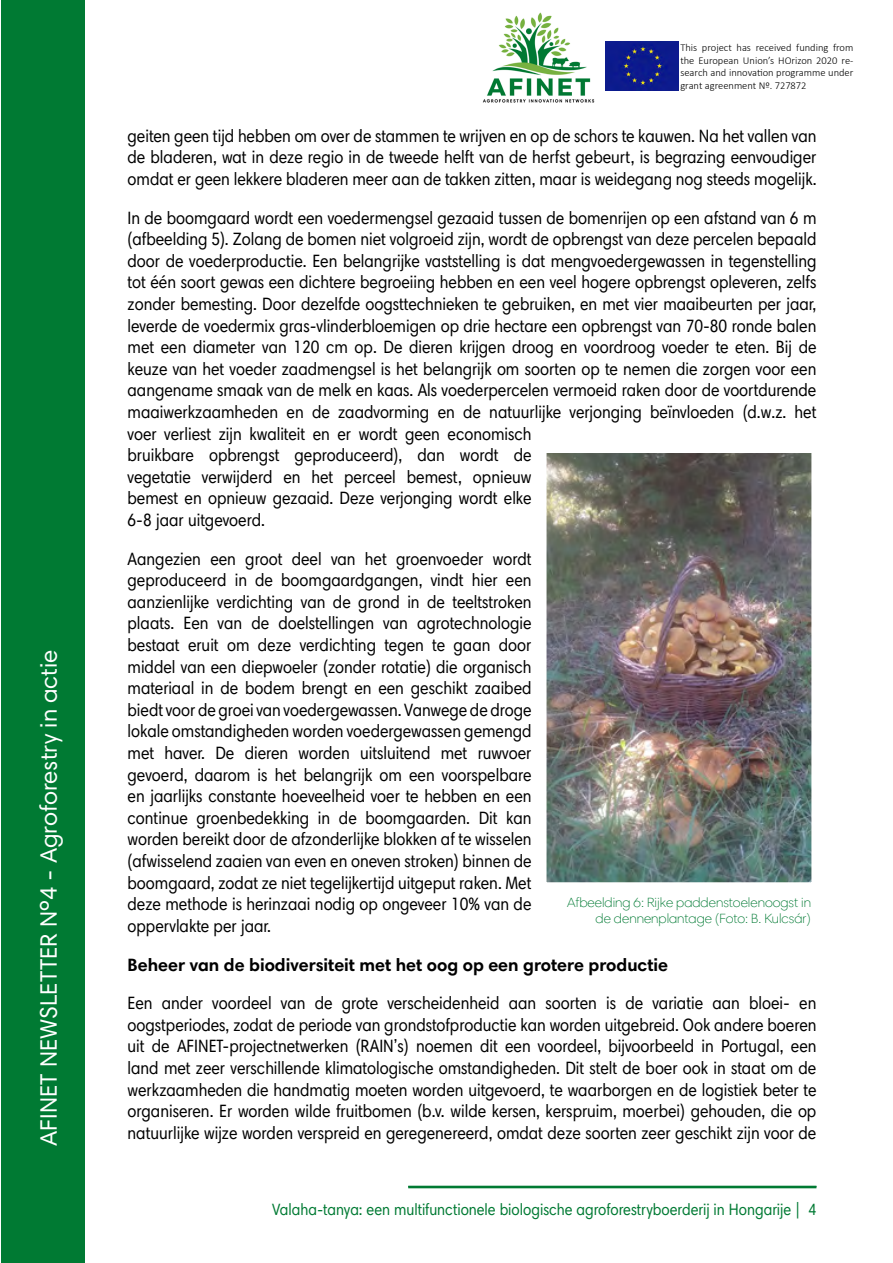
<style>
.page{position:relative;width:893px;height:1263px;background:#fff}
.page>*{position:absolute;margin:0;border:0;box-sizing:border-box;transform-origin:0 0}
.t1{font:24px "Harmonia Sans Pro Cyr";color:#fff}
.t2{font:condensed 18px/21.6px "Harmonia Sans Pro Cyr";color:#000;text-align:justify}
.t3{font:700 18px "Harmonia Sans Pro Cyr";color:#000}
.t4{font:condensed 16.5px "Harmonia Sans Pro Cyr";color:#007a33}
.t5{font:300 13.5px/16.2px "Harmonia Sans Pro Cyr";color:#007a33;text-align:right}
.t6{font:300 10.5px/12.6px "Calibri";color:#000;text-align:justify}
</style>
<div class="page">
<div style="left:1px;top:0;width:83px;height:1263px;background:#007a33"></div>
<hr style="left:408px;top:1186px;width:408px;height:2px;background:#007a33">
<img style="left:483px;top:13px;width:112px;height:90px">
<img style="left:605px;top:42px;width:74px;height:48px">
<img style="left:547px;top:454px;width:263px;height:427px">
<h1 class="t1" style="left:34px;top:1146px;width:498px;rotate:-90deg">AFINET NEWSLETTER Nº4 - Agroforestry in actie</h1>
<p class="t6" style="left:680px;top:41px;width:175px">This project has received funding from the European Union’s HOrizon 2020 re&shy;search and innovation programme under grant agreenment Nº. 727872</p>
<p class="t2" style="left:128px;top:125px;width:690px">geiten geen tijd hebben om over de stammen te wrijven en op de schors te kauwen. Na het vallen van de bladeren, wat in deze regio in de tweede helft van de herfst gebeurt, is begrazing eenvoudiger omdat er geen lekkere bladeren meer aan de takken zitten, maar is weidegang nog steeds mogelijk.</p>
<p class="t2" style="left:128px;top:207px;width:690px;text-align:left">In de boomgaard wordt een voedermengsel gezaaid tussen de bomenrijen op een afstand van 6 m (afbeelding 5). Zolang de bomen niet volgroeid zijn, wordt de opbrengst van deze percelen bepaald door de voederproductie. Een belangrijke vaststelling is dat mengvoedergewassen in tegenstelling tot één soort gewas een dichtere begroeiing hebben en een veel hogere opbrengst opleveren, zelfs zonder bemesting. Door dezelfde oogsttechnieken te gebruiken, en met vier maaibeurten per jaar, leverde de voedermix gras-vlinderbloemigen op drie hectare een opbrengst van 70-80 ronde balen met een diameter van 120 cm op. De dieren krijgen droog en voordroog voeder te eten. Bij de keuze van het voeder zaadmengsel is het belangrijk om soorten op te nemen die zorgen voor een aangename smaak van de melk en kaas. Als voederpercelen vermoeid raken door de voortdurende maaiwerkzaamheden en de zaadvorming en de natuurlijke verjonging beïnvloeden (d.w.z. het voer verliest zijn kwaliteit en er wordt geen economisch<br>bruikbare opbrengst geproduceerd), dan wordt de<br>vegetatie verwijderd en het perceel bemest, opnieuw<br>bemest en opnieuw gezaaid. Deze verjonging wordt elke<br>6-8 jaar uitgevoerd.</p>
<p class="t2" style="left:128px;top:548px;width:405px">Aangezien een groot deel van het groenvoeder wordt geproduceerd in de boomgaardgangen, vindt hier een aanzienlijke verdichting van de grond in de teeltstroken plaats. Een van de doelstellingen van agrotechnologie bestaat eruit om deze verdichting tegen te gaan door middel van een diepwoeler (zonder rotatie) die organisch materiaal in de bodem brengt en een geschikt zaaibed biedt voor de groei van voedergewassen. Vanwege de droge lokale omstandigheden worden voedergewassen gemengd met haver. De dieren worden uitsluitend met ruwvoer gevoerd, daarom is het belangrijk om een voorspelbare en jaarlijks constante hoeveelheid voer te hebben en een continue groenbedekking in de boomgaarden. Dit kan worden bereikt door de afzonderlijke blokken af te wisselen (afwisselend zaaien van even en oneven stroken) binnen de boomgaard, zodat ze niet tegelijkertijd uitgeput raken. Met deze methode is herinzaai nodig op ongeveer 10% van de oppervlakte per jaar.</p>
<p class="t3" style="left:128px;top:953px;width:542px">Beheer van de biodiversiteit met het oog op een grotere productie</p>
<p class="t2" style="left:128px;top:992px;width:690px">Een ander voordeel van de grote verscheidenheid aan soorten is de variatie aan bloei- en oogstperiodes, zodat de periode van grondstofproductie kan worden uitgebreid. Ook andere boeren uit de AFINET-projectnetwerken (RAIN’s) noemen dit een voordeel, bijvoorbeeld in Portugal, een land met zeer verschillende klimatologische omstandigheden. Dit stelt de boer ook in staat om de werkzaamheden die handmatig moeten worden uitgevoerd, te waarborgen en de logistiek beter te organiseren. Er worden wilde fruitbomen (b.v. wilde kersen, kerspruim, moerbei) gehouden, die op natuurlijke wijze worden verspreid en geregenereerd, omdat deze soorten zeer geschikt zijn voor de</p>
<p class="t5" style="left:567px;top:894px;width:246px">Afbeelding 6: Rijke paddenstoelenoogst in de dennenplantage (Foto: B. Kulcsár)</p>
<p class="t4" style="left:272px;top:1199px;width:546px">Valaha-tanya: een multifunctionele biologische agroforestryboerderij in Hongarije | 4</p>
</div>
